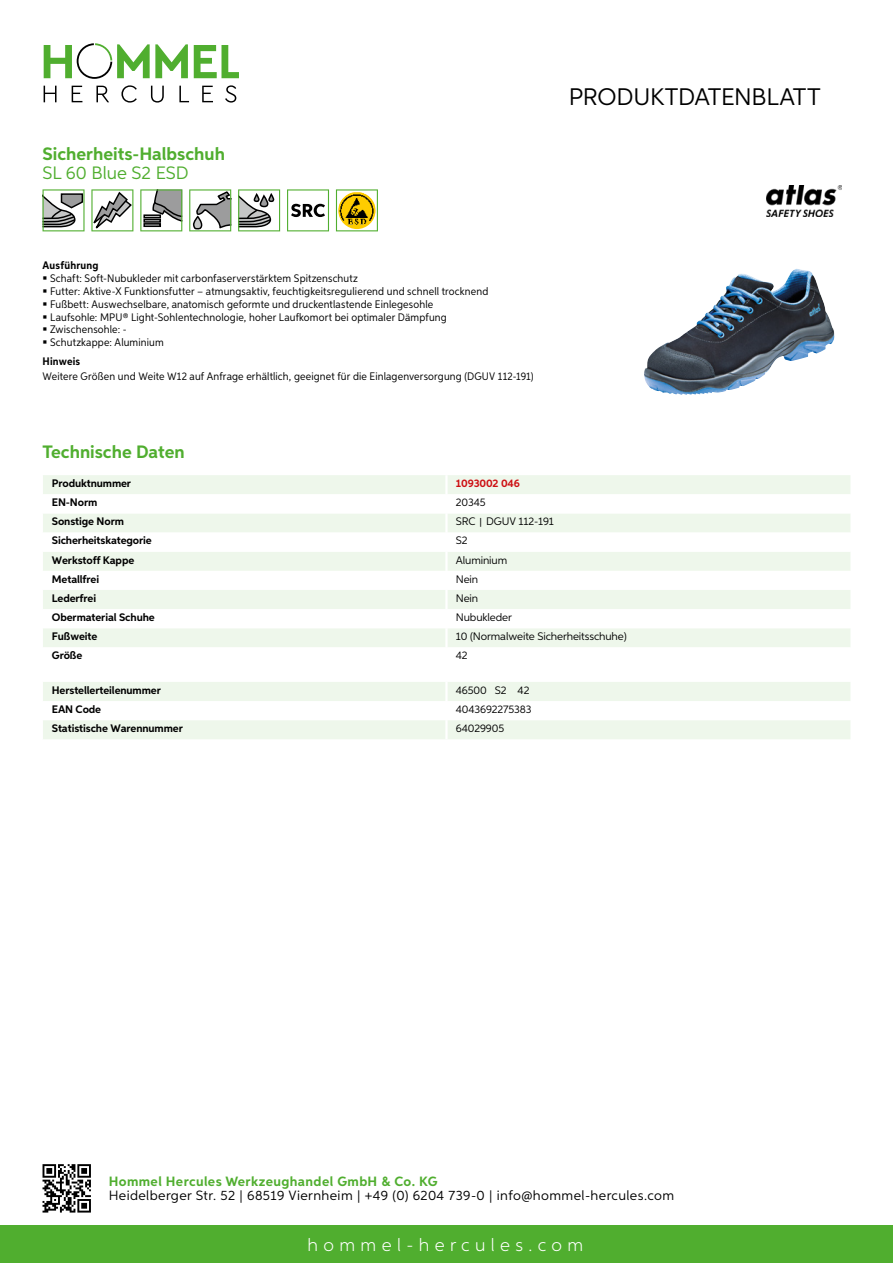
<style>
.page{position:relative;width:893px;height:1263px;background:#fff}
.page>*{position:absolute;margin:0;border:0;box-sizing:border-box;transform-origin:0 0}
.t1{font:24px "Aspira";letter-spacing:-.01em;color:#000}
.t2{font:700 18px "Aspira";color:#50ae2f}
.t3{font:300 18px "Aspira";letter-spacing:.3em;color:#fff}
.t4{font:18px "Aspira";color:#50ae2f}
.t5{font:13.5px "Aspira";letter-spacing:.03em;color:#000}
.t6{font:700 13.5px "Aspira";letter-spacing:.03em;color:#50ae2f}
.t7{font:10.95px/12.8px "Aspira Nar";letter-spacing:.015em;color:#000}
.t8{font:700 10.95px "Aspira";letter-spacing:-.01em;color:#000}
.t9{font:10.95px "Aspira";letter-spacing:-.01em;color:#000}
.t10{font:700 10.95px "Aspira Nar";letter-spacing:.02em;color:#000}
.t11{font:700 10.95px "Aspira";letter-spacing:-.01em;color:#cd1013}
.s1{font-family:"Wuerth Global";font-size:10.5px}
</style>
<div class="page">
<div style="left:0;top:1226px;width:893px;height:37px;background:#50ae2f"></div>
<svg style="left:43px;top:1164px;width:48px;height:48px"></svg>
<svg style="left:194px;top:45px;width:45px;height:33px"></svg>
<svg style="left:44px;top:43px;width:144px;height:36px"></svg>
<svg style="left:44px;top:86px;width:13px;height:16px"></svg>
<svg style="left:72px;top:86px;width:10px;height:16px"></svg>
<svg style="left:96px;top:86px;width:13px;height:16px"></svg>
<svg style="left:121px;top:85px;width:16px;height:18px"></svg>
<svg style="left:151px;top:86px;width:13px;height:17px"></svg>
<svg style="left:179px;top:86px;width:10px;height:16px"></svg>
<svg style="left:202px;top:86px;width:11px;height:16px"></svg>
<svg style="left:225px;top:85px;width:11px;height:18px"></svg>
<div style="left:43px;top:475px;width:807px;height:19px;background:#eef7eb"></div>
<svg style="left:43px;top:514px;width:807px;height:133px;fill:#eef7eb"></svg>
<hr style="left:445px;top:475px;width:3px;height:19px;background:#fff">
<hr style="left:445px;top:513px;width:3px;height:20px;background:#fff">
<hr style="left:445px;top:533px;width:3px;height:19px;background:#fff">
<hr style="left:445px;top:552px;width:3px;height:19px;background:#fff">
<hr style="left:445px;top:571px;width:3px;height:19px;background:#fff">
<hr style="left:445px;top:590px;width:3px;height:19px;background:#fff">
<hr style="left:445px;top:609px;width:3px;height:19px;background:#fff">
<hr style="left:445px;top:628px;width:3px;height:19px;background:#fff">
<svg style="left:43px;top:682px;width:807px;height:57px"></svg>
<hr style="left:445px;top:720px;width:3px;height:19px;background:#fff">
<svg style="left:43px;top:189px;width:90px;height:42px"></svg>
<svg style="left:140px;top:189px;width:42px;height:42px"></svg>
<svg style="left:189px;top:189px;width:42px;height:42px"></svg>
<svg style="left:238px;top:189px;width:42px;height:42px"></svg>
<svg style="left:287px;top:189px;width:42px;height:42px"></svg>
<svg style="left:336px;top:189px;width:42px;height:42px"></svg>
<img style="left:644px;top:269px;width:151px;height:126px">
<img style="left:766px;top:185px;width:76px;height:32px">
<h2 class="t2" style="left:43px;top:142px;width:184px">Sicherheits-Halbschuh</h2>
<h2 class="t4" style="left:43px;top:162px;width:145px">SL 60 Blue S2 ESD</h2>
<p class="t10" style="left:43px;top:259px;width:58px">Ausführung</p>
<p class="t7" style="left:50px;top:272px;width:440px">Schaft: Soft-Nubukleder mit carbonfaserverstärktem Spitzenschutz<br>Futter: Aktive-X Funktionsfutter – atmungsaktiv, feuchtigkeitsregulierend und schnell trocknend Fußbett: Auswechselbare, anatomisch geformte und druckentlastende Einlegesohle<br>Laufsohle: MPU® Light-Sohlentechnologie, hoher Laufkomort bei optimaler Dämpfung Zwischensohle: -<br>Schutzkappe: Aluminium</p>
<p class="t10" style="left:43px;top:355px;width:39px">Hinweis</p>
<p class="t7" style="left:43px;top:370px;width:492px">Weitere Größen und Weite W12 auf Anfrage erhältlich, geeignet für die Einlagenversorgung (DGUV 112-191)</p>
<h1 class="t1" style="left:569px;top:82px;width:253px">Produktdatenblatt</h1>
<h2 class="t2" style="left:43px;top:441px;width:144px">Technische Daten</h2>
<p class="t8" style="left:52px;top:477px;width:81px">Produktnummer</p>
<p class="t11" style="left:456px;top:477px;width:66px">1093002 046</p>
<p class="t8" style="left:52px;top:496px;width:47px">EN-Norm</p>
<p class="t9" style="left:456px;top:496px;width:31px">20345</p>
<p class="t8" style="left:52px;top:515px;width:74px">Sonstige Norm</p>
<p class="t9" style="left:456px;top:515px;width:100px">SRC <span class="s1">|</span> DGUV 112-191</p>
<p class="t8" style="left:52px;top:534px;width:101px">Sicherheitskategorie</p>
<p class="t9" style="left:456px;top:534px;width:13px">S2</p>
<p class="t8" style="left:52px;top:553px;width:84px">Werkstoff Kappe</p>
<p class="t9" style="left:456px;top:553px;width:53px">Aluminium</p>
<p class="t8" style="left:52px;top:572px;width:49px">Metallfrei</p>
<p class="t9" style="left:456px;top:572px;width:24px">Nein</p>
<p class="t8" style="left:52px;top:591px;width:46px">Lederfrei</p>
<p class="t9" style="left:456px;top:591px;width:24px">Nein</p>
<p class="t8" style="left:52px;top:610px;width:104px">Obermaterial Schuhe</p>
<p class="t9" style="left:456px;top:611px;width:58px">N ubukleder</p>
<p class="t8" style="left:52px;top:630px;width:47px">Fußweite</p>
<p class="t9" style="left:456px;top:630px;width:172px">10 (N ormalweite Sicherheitsschuhe)</p>
<p class="t8" style="left:52px;top:649px;width:32px">Größe</p>
<p class="t9" style="left:456px;top:649px;width:13px">42</p>
<p class="t8" style="left:52px;top:683px;width:111px">Herstellerteilenummer</p>
<p class="t9" style="left:456px;top:683px;width:75px">46500 S2 42</p>
<p class="t8" style="left:52px;top:702px;width:51px">EAN Code</p>
<p class="t9" style="left:456px;top:702px;width:77px">4043692275383</p>
<p class="t8" style="left:52px;top:722px;width:132px">Statistische Warennummer</p>
<p class="t9" style="left:456px;top:722px;width:50px">64029905</p>
<p class="t6" style="left:109px;top:1172px;width:330px">Hommel Hercules Werkzeughandel GmbH &amp; Co. KG</p>
<p class="t5" style="left:109px;top:1187px;width:567px">Heidelberger Str. 52 | 68519 Viernheim | +49 (0) 6204 739-0 | info@hommel-hercules.com</p>
<h2 class="t3" style="left:307px;top:1234px;width:277px">hommel-hercules.com</h2>
</div>
